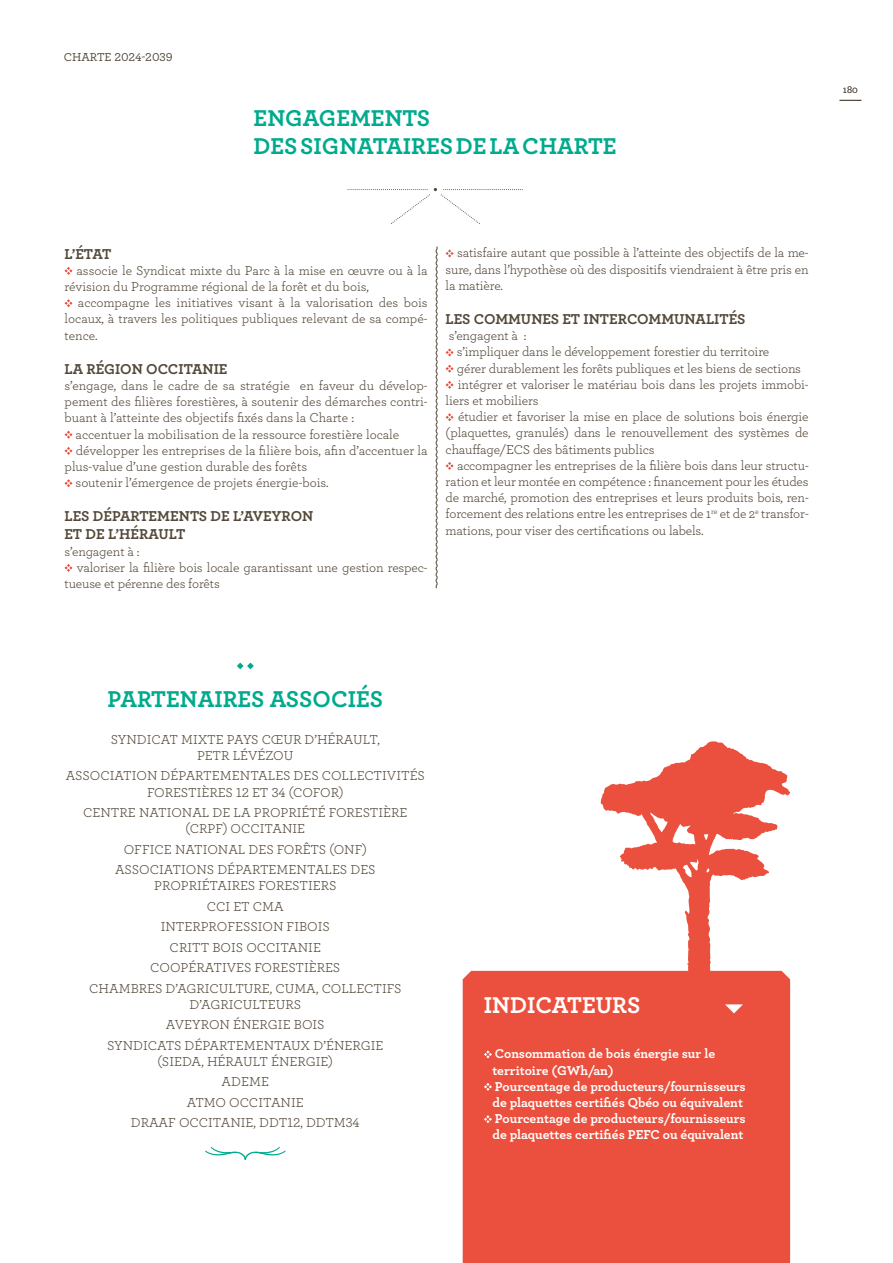
<style>
.page{position:relative;width:893px;height:1263px;background:#fff}
.page>*{position:absolute;margin:0;border:0;box-sizing:border-box;transform-origin:0 0}
.t1{font:700 24px/28.8px "Archer";color:#00aa8d}
.t2{font:700 24px "Archer";color:#fff}
.t3{font:700 15px/18px "Archer";color:#534839}
.t4{font:13.5px/20.4px "Archer";letter-spacing:-.01em;color:#534839;text-align:center}
.t5{font:700 13.5px/16.2px "Archer";color:#fff}
.t6{font:500 12px "Archer";color:#534839}
.t7{font:10.5px "Archer";color:#534839}
</style>
<div class="page">
<svg style="left:347px;top:188px;width:176px;height:36px"></svg>
<svg style="left:65px;top:267px;width:8px;height:8px"></svg>
<svg style="left:65px;top:299px;width:8px;height:8px"></svg>
<svg style="left:65px;top:431px;width:8px;height:8px"></svg>
<svg style="left:65px;top:447px;width:8px;height:8px"></svg>
<svg style="left:65px;top:479px;width:8px;height:8px"></svg>
<svg style="left:65px;top:564px;width:8px;height:8px"></svg>
<svg style="left:446px;top:249px;width:8px;height:8px"></svg>
<svg style="left:446px;top:348px;width:8px;height:8px"></svg>
<svg style="left:446px;top:365px;width:8px;height:8px"></svg>
<svg style="left:446px;top:381px;width:8px;height:8px"></svg>
<svg style="left:446px;top:413px;width:8px;height:8px"></svg>
<svg style="left:446px;top:462px;width:8px;height:8px"></svg>
<svg style="left:435px;top:246px;width:3px;height:343px"></svg>
<div style="left:463px;top:971px;width:327px;height:292px;background:#ea503d"></div>
<svg style="left:725px;top:1004px;width:18px;height:9px"></svg>
<svg style="left:484px;top:1050px;width:8px;height:8px"></svg>
<svg style="left:484px;top:1083px;width:8px;height:8px"></svg>
<svg style="left:484px;top:1115px;width:8px;height:8px"></svg>
<svg style="left:237px;top:662px;width:17px;height:7px"></svg>
<svg style="left:205px;top:1147px;width:81px;height:13px"></svg>
<svg style="left:601px;top:741px;width:189px;height:256px"></svg>
<svg style="left:840px;top:100px;width:21px;height:1px"></svg>
<p class="t6" style="left:64px;top:48px;width:110px">CHARTE 2024-2039</p>
<h1 class="t1" style="left:254px;top:101px;width:365px">ENGAGEMENTS<br>DES SIGNATAIRES DE LA CHARTE</h1>
<p class="t7" style="left:843px;top:83px;width:16px">180</p>
<p class="t3" style="left:65px;top:244px;width:48px">L’ÉTAT</p>
<p class="t4" style="left:65px;top:262px;width:365px;line-height:16.2px;text-align:left;text-indent:12px">associe le Syndicat mixte du Parc à la mise en œuvre ou à la révision du Programme régional de la forêt et du bois,</p>
<p class="t4" style="left:65px;top:294px;width:365px;line-height:16.2px;text-align:justify;text-indent:13px">accompagne les initiatives visant à la valorisation des bois locaux, à travers les politiques publiques relevant de sa compé&shy;tence.</p>
<p class="t3" style="left:65px;top:359px;width:165px">LA RÉGION OCCITANIE</p>
<p class="t4" style="left:65px;top:375px;width:364px">s’engage, dans le cadre de sa stratégie en faveur du dévelop-</p>
<p class="t4" style="left:65px;top:391px;width:365px">pement des filières forestières, à soutenir des démarches contri-</p>
<p class="t4" style="left:65px;top:407px;width:291px">buant à l’atteinte des objectifs fixés dans la Charte :</p>
<p class="t4" style="left:76px;top:423px;width:325px">accentuer la mobilisation de la ressource forestière locale</p>
<p class="t4" style="left:76px;top:439px;width:353px">développer les entreprises de la filière bois, afin d’accentuer la</p>
<p class="t4" style="left:65px;top:456px;width:244px">plus-value d’une gestion durable des forêts</p>
<p class="t4" style="left:76px;top:472px;width:255px">soutenir l’émergence de projets énergie-bois.</p>
<p class="t3" style="left:65px;top:506px;width:250px">LES DÉPARTEMENTS DE L’AVEYRON<br>ET DE L’HÉRAULT</p>
<p class="t4" style="left:65px;top:540px;width:77px">s’engagent à :</p>
<p class="t4" style="left:77px;top:556px;width:352px">valoriser la filière bois locale garantissant une gestion respec-</p>
<p class="t4" style="left:65px;top:573px;width:157px">tueuse et pérenne des forêts</p>
<p class="t4" style="left:446px;top:244px;width:365px;line-height:16.2px;text-align:justify;text-indent:11px">satisfaire autant que possible à l’atteinte des objectifs de la me&shy;sure, dans l’hypothèse où des dispositifs viendraient à être pris en la matière.</p>
<p class="t3" style="left:446px;top:309px;width:301px">LES COMMUNES ET INTERCOMMUNALITÉS</p>
<p class="t4" style="left:449px;top:325px;width:79px">s’engagent à :</p>
<p class="t4" style="left:457px;top:341px;width:314px">s’impliquer dans le développement forestier du territoire</p>
<p class="t4" style="left:457px;top:357px;width:346px">gérer durablement les forêts publiques et les biens de sections</p>
<p class="t4" style="left:458px;top:373px;width:352px">intégrer et valoriser le matériau bois dans les projets immobi-</p>
<p class="t4" style="left:446px;top:390px;width:94px">liers et mobiliers</p>
<p class="t4" style="left:458px;top:406px;width:352px">étudier et favoriser la mise en place de solutions bois énergie</p>
<p class="t4" style="left:446px;top:422px;width:365px">(plaquettes, granulés) dans le renouvellement des systèmes de</p>
<p class="t4" style="left:446px;top:438px;width:210px">chauffage/ECS des bâtiments publics</p>
<p class="t4" style="left:457px;top:454px;width:353px">accompagner les entreprises de la filière bois dans leur structu-</p>
<p class="t4" style="left:446px;top:471px;width:365px">ration et leur montée en compétence : financement pour les études</p>
<p class="t4" style="left:446px;top:487px;width:365px">de marché, promotion des entreprises et leurs produits bois, ren-</p>
<p class="t4" style="left:446px;top:503px;width:365px">forcement des relations entre les entreprises de 1<sup>re</sup> et de 2<sup>e</sup> transfor-</p>
<p class="t4" style="left:446px;top:519px;width:260px">mations, pour viser des certifications ou labels.</p>
<h1 class="t1" style="left:108px;top:683px;width:277px">PARTENAIRES ASSOCIÉS</h1>
<p class="t4" style="left:111px;top:730px;width:270px;line-height:16.2px">SYNDICAT MIXTE PAYS CŒUR D’HÉRAULT,<br>PETR LÉVÉZOU</p>
<p class="t4" style="left:66px;top:767px;width:361px;line-height:16.2px">ASSOCIATION DÉPARTEMENTALES DES COLLECTIVITÉS<br>FORESTIÈRES 12 ET 34 (COFOR)</p>
<p class="t4" style="left:83px;top:804px;width:326px;line-height:16.2px">CENTRE NATIONAL DE LA PROPRIÉTÉ FORESTIÈRE (CRPF) OCCITANIE</p>
<p class="t4" style="left:115px;top:838px;width:262px">OFFICE NATIONAL DES FORÊTS (ONF)<br>ASSOCIATIONS DÉPARTEMENTALES DES</p>
<p class="t4" style="left:89px;top:875px;width:314px">PROPRIÉTAIRES FORESTIERS<br>CCI ET CMA<br>INTERPROFESSION FIBOIS<br>CRITT BOIS OCCITANIE<br>COOPÉRATIVES FORESTIÈRES<br>CHAMBRES D’AGRICULTURE, CUMA, COLLECTIFS</p>
<p class="t4" style="left:107px;top:993px;width:278px">D’AGRICULTEURS<br>AVEYRON ÉNERGIE BOIS<br>SYNDICATS DÉPARTEMENTAUX D’ÉNERGIE</p>
<p class="t4" style="left:131px;top:1051px;width:231px">(SIEDA, HÉRAULT ÉNERGIE)<br>ADEME<br>ATMO OCCITANIE<br>DRAAF OCCITANIE, DDT12, DDTM34</p>
<h1 class="t2" style="left:484px;top:986px;width:158px">INDICATEURS</h1>
<p class="t5" style="left:492px;top:1045px;width:255px">Consommation de bois énergie sur le territoire (GWh/an)<br>Pourcentage de producteurs/fournisseurs de plaquettes certifiés Qbéo ou équivalent Pourcentage de producteurs/fournisseurs de plaquettes certifiés PEFC ou équivalent</p>
</div>
